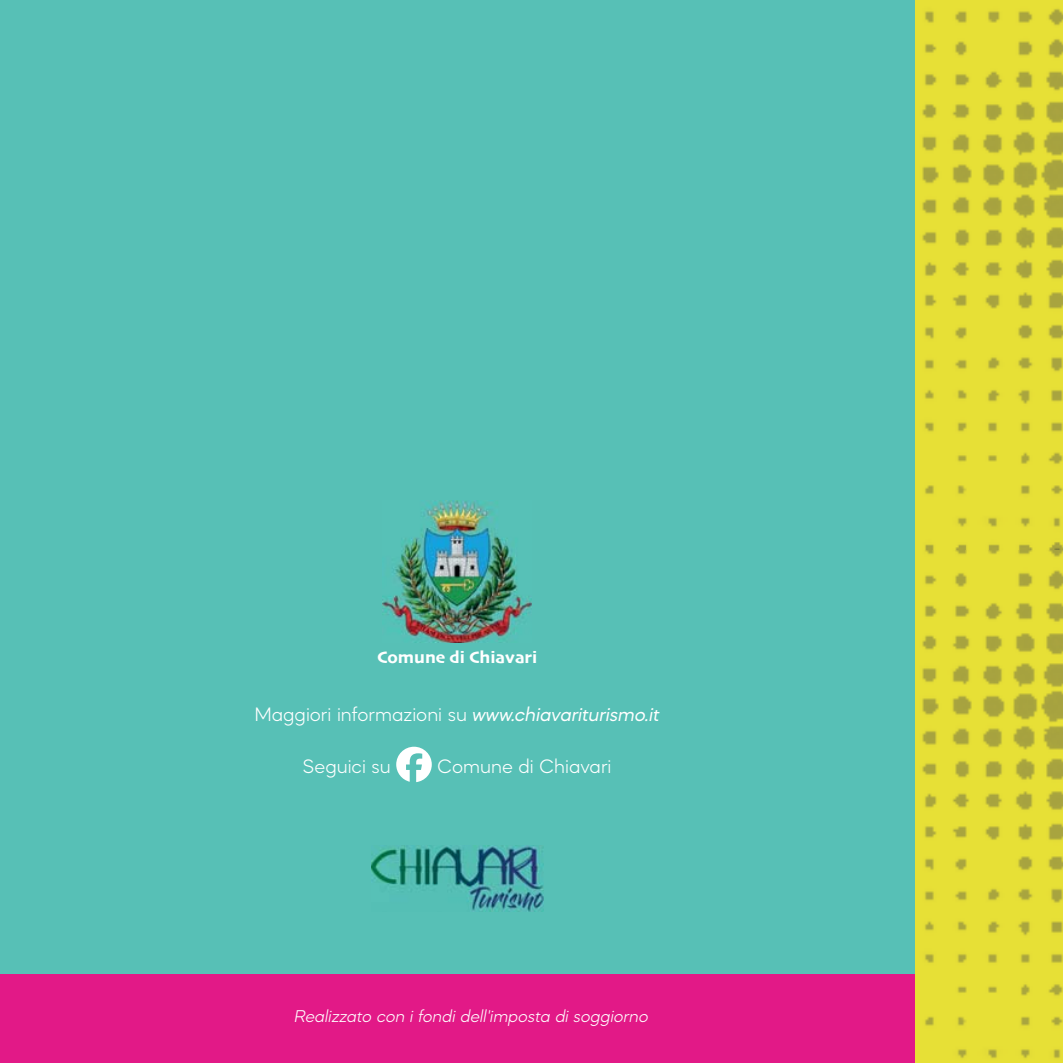
<style>
.page{position:relative;width:1063px;height:1063px;background:#57c0b6}
.page>*{position:absolute;margin:0;border:0;box-sizing:border-box;transform-origin:0 0}
.t1{font:300 20px "Mazzard M";color:#fff}
.t2{font:italic 300 17.5px "Mazzard M";color:#fff}
.t3{font:17.5px "Skia";color:#fff}
.s1{font-weight:400;font-style:italic}
</style>
<div class="page">
<div style="left:0;top:974px;width:915px;height:89px;background:#e21987"></div>
<img style="left:915px;top:0;width:148px;height:1063px">
<img style="left:383px;top:500px;width:148px;height:142px">
<img style="left:371px;top:845px;width:172px;height:67px">
<svg style="left:396px;top:747px;width:36px;height:35px"></svg>
<p class="t3" style="left:377px;top:650px;width:162px">Comune di Chiavari</p>
<p class="t1" style="left:254px;top:707px;width:407px">Maggiori informazioni su <span class="s1">www.chiavariturismo.it</span></p>
<p class="t1" style="left:303px;top:759px;width:90px">Seguici su</p>
<p class="t1" style="left:437px;top:759px;width:176px">Comune di Chiavari</p>
<p class="t2" style="left:295px;top:1010px;width:356px">Realizzato con i fondi dell'imposta di soggiorno</p>
</div>
